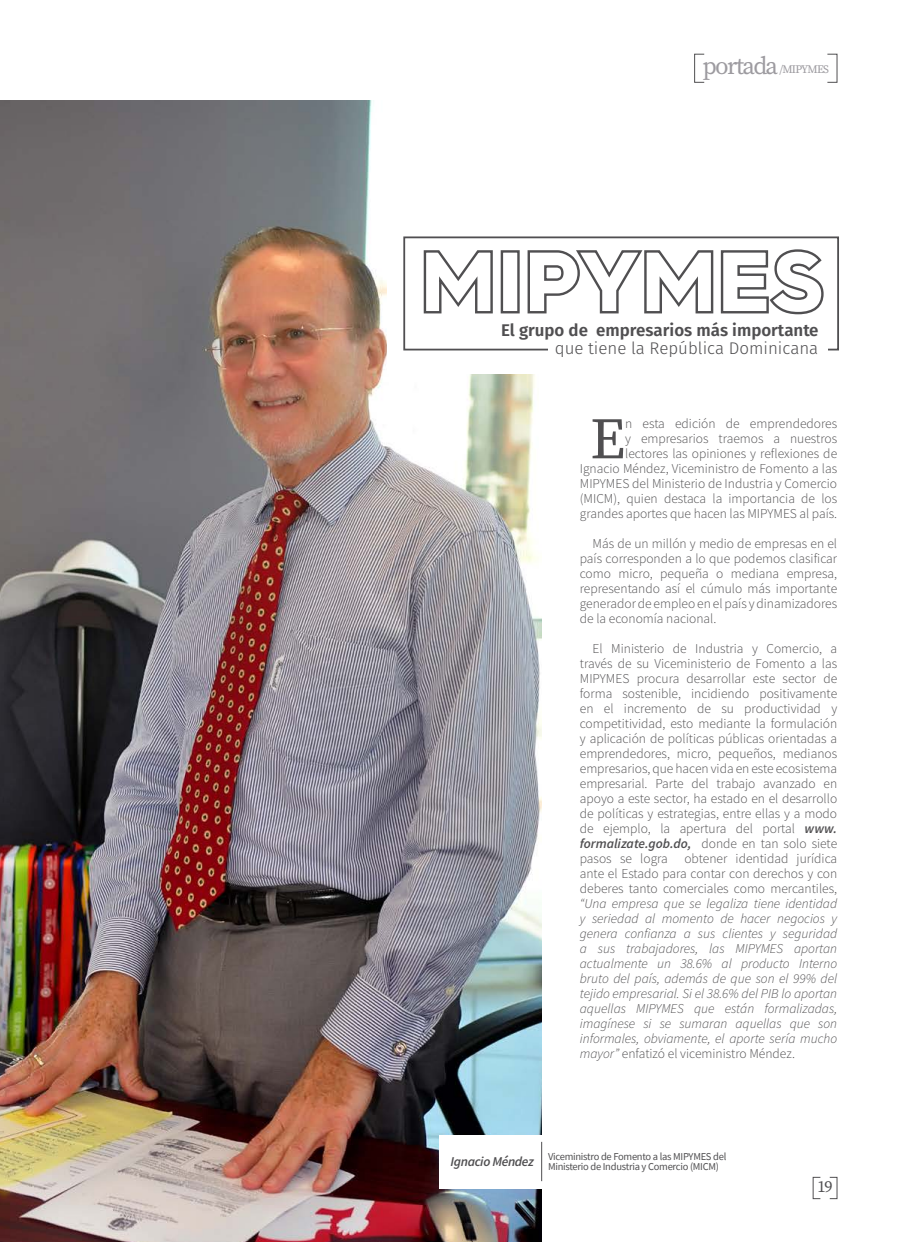
<style>
.page{position:relative;width:918px;height:1242px;background:#fff}
.page>*{position:absolute;margin:0;border:0;box-sizing:border-box;transform-origin:0 0}
.t1{font:58.35px "Source Serif Pro";color:#504f51}
.t2{font:600 16.95px "Fira Sans";color:#504f51}
.t3{font:300 16.95px "Fira Sans";color:#504f51}
.t4{font:16.5px "Source Serif Pro";color:#504f51}
.t5{font:300 13.5px/15px "Source Sans Pro";color:#504f51;text-align:justify}
.t6{font:italic 300 13.5px/15px "Source Sans Pro";color:#504f51;text-align:justify}
.t7{font:11.4px "Source Serif Pro";letter-spacing:-.07em;color:#9d9ba0}
.t8{font:10.5px/10.5px "Source Sans Pro";letter-spacing:-.025em;color:#504f51}
.s1{font-size:24.75px}
.s2{font-weight:600;font-style:italic}
.s3{font-style:normal}
.s4{font-weight:600;font-style:italic;font-size:13.5px}
</style>
<div class="page">
<div style="left:694px;top:54px;width:10px;height:29px;border:1px solid #504f51"></div>
<img style="left:0;top:101px;width:542px;height:1141px">
<div style="left:387px;top:215px;width:478px;height:159px;background:#fff"></div>
<div style="left:439px;top:1135px;width:248px;height:54px;background:#fff"></div>
<hr style="left:541px;top:1142px;width:1px;height:39px;background:#504f51">
<div style="left:403px;top:236px;width:436px;height:114px;border:2px solid #504f51"></div>
<div style="left:548px;top:339px;width:279px;height:18px;background:#fff"></div>
<svg style="left:423px;top:250px;width:70px;height:64px"></svg>
<div style="left:501px;top:250px;width:19px;height:63px;border:2px solid #504f51"></div>
<svg style="left:527px;top:249px;width:297px;height:66px"></svg>
<p class="t7" style="left:703px;top:62px;width:128px"><span class="s1">portada</span> /MIPYMES</p>
<p class="t2" style="left:501px;top:316px;width:319px">El grupo de empresarios más importante</p>
<p class="t3" style="left:555px;top:336px;width:265px">que tiene la República Dominicana</p>
<p class="t5" style="left:580px;top:416px;width:259px;text-align:right">n esta edición de emprendedores<br>y empresarios traemos a nuestros lectores las opiniones y reflexiones de<br>Ignacio Méndez, Viceministro de Fomento a las MIPYMES del Ministerio de Industria y Comercio (MICM), quien destaca la importancia de los grandes aportes que hacen las MIPYMES al país.</p>
<p class="t5" style="left:580px;top:536px;width:259px;text-indent:13px">Más de un millón y medio de empresas en el país corresponden a lo que podemos clasificar como micro, pequeña o mediana empresa, representando así el cúmulo más importante generador de empleo en el país y dinamizadores de la economía nacional.</p>
<p class="t5" style="left:580px;top:641px;width:259px;text-indent:13px">El Ministerio de Industria y Comercio, a través de su Viceministerio de Fomento a las MIPYMES procura desarrollar este sector de forma sostenible, incidiendo positivamente en el incremento de su productividad y competitividad, esto mediante la formulación y aplicación de políticas públicas orientadas a emprendedores, micro, pequeños, medianos empresarios, que hacen vida en este ecosistema empresarial. Parte del trabajo avanzado en apoyo a este sector, ha estado en el desarrollo de políticas y estrategias, entre ellas y a modo de ejemplo, la apertura del portal <span class="s2">www. formalizate.gob.do,</span> donde en tan solo siete pasos se logra obtener identidad jurídica ante el Estado para contar con derechos y con deberes tanto comerciales como mercantiles,</p>
<p class="t6" style="left:580px;top:896px;width:259px">“Una empresa que se legaliza tiene identidad y seriedad al momento de hacer negocios y genera confianza a sus clientes y seguridad a sus trabajadores, las MIPYMES aportan actualmente un 38.6% al producto Interno bruto del país, además de que son el 99% del tejido empresarial. Si el 38.6% del PIB lo aportan aquellas MIPYMES que están formalizadas, imagínese si se sumaran aquellas que son informales, obviamente, el aporte sería mucho mayor” <span class="s3">enfatizó el viceministro Méndez.</span></p>
<h1 class="t1" style="left:590px;top:400px;width:37px">E</h1>
<p class="t8" style="left:548px;top:1151px;width:180px;text-indent:-98px"><span class="s4">Ignacio Méndez</span> Viceministro de Fomento a las MIPYMES del<br>Ministerio de Industria y Comercio (MICM)</p>
<p class="t4" style="left:817px;top:1176px;width:17px">19</p>
</div>
